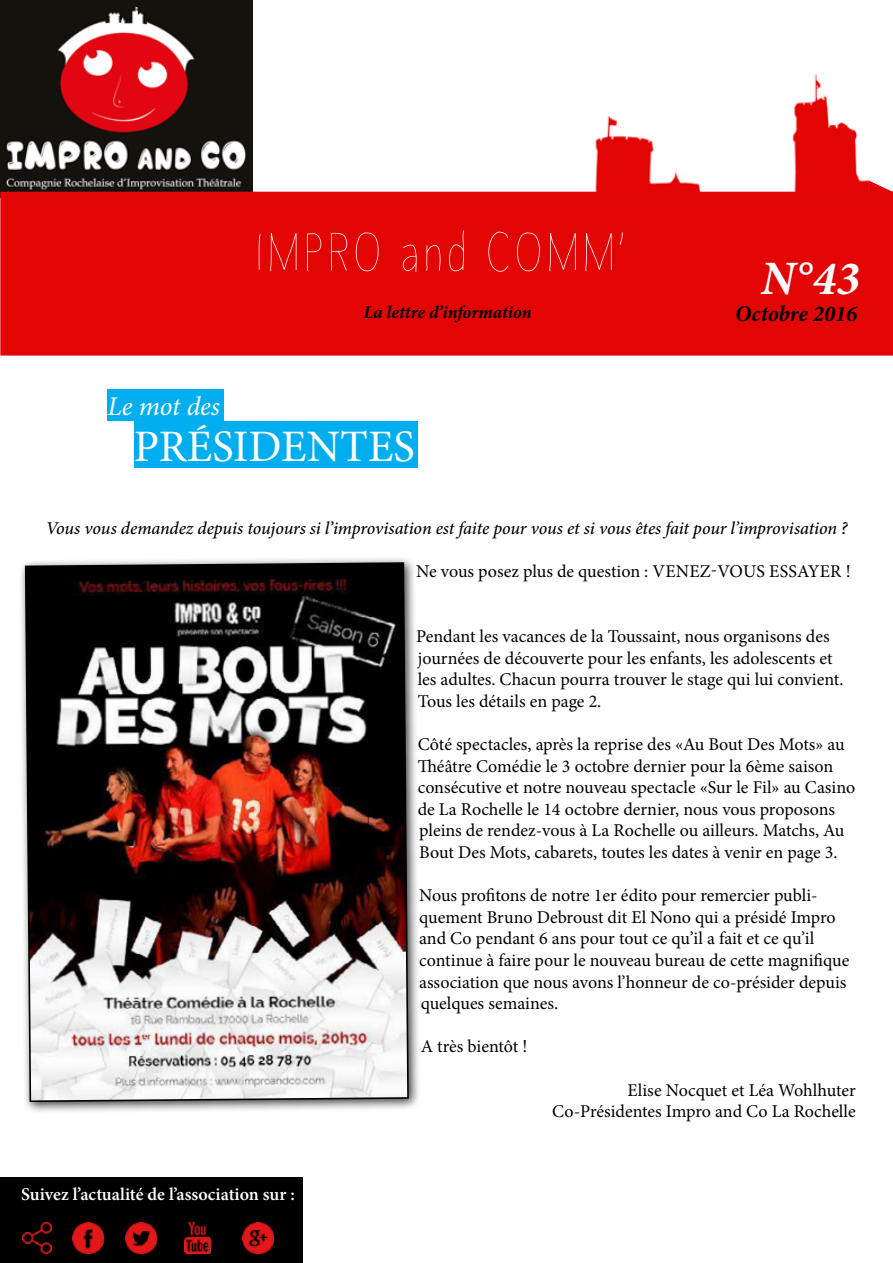
<style>
.page{position:relative;width:893px;height:1263px;background:#fff}
.page>*{position:absolute;margin:0;border:0;box-sizing:border-box;transform-origin:0 0}
.t1{font:54px "Avenir Condensed Hand";color:#fff}
.t2{font:italic 700 48px "Minion Pro";color:#fff}
.t3{font:45px "Minion Pro";color:#fff}
.t4{font:italic 27px "Minion Pro";letter-spacing:-.005em;color:#fff}
.t5{font:italic 700 22.5px "Minion Pro";color:#000}
.t6{font:18px/21.6px "Minion Pro";color:#000}
.t7{font:italic 500 18px "Minion Pro";letter-spacing:-.01em;color:#000}
.t8{font:600 18px "Minion Pro";color:#fff}
.t9{font:italic 700 18px "Minion Pro";color:#000}
</style>
<div class="page">
<div style="left:0;top:1178px;width:303px;height:85px;background:#000"></div>
<img style="left:591px;top:74px;width:277px;height:118px">
<svg style="left:868px;top:180px;width:25px;height:12px"></svg>
<div style="left:107px;top:389px;width:116px;height:32px;background:#00aeef"></div>
<div style="left:134px;top:421px;width:284px;height:47px;background:#00aeef"></div>
<img style="left:72px;top:1222px;width:31px;height:31px">
<img style="left:243px;top:1222px;width:31px;height:31px">
<img style="left:23px;top:1222px;width:29px;height:31px">
<img style="left:125px;top:1222px;width:31px;height:31px">
<img style="left:184px;top:1222px;width:26px;height:32px">
<div style="left:18px;top:556px;width:403px;height:558px;background:#000;opacity:.75"></div>
<img style="left:24px;top:561px;width:386px;height:542px">
<img style="left:0;top:0;width:253px;height:192px">
<div style="left:0;top:192px;width:893px;height:164px;background:#e30504"></div>
<h1 class="t1" style="left:254px;top:206px;width:376px">IMPRO and COMM’</h1>
<p class="t9" style="left:363px;top:299px;width:170px">La lettre d’information</p>
<h3 class="t4" style="left:107px;top:388px;width:114px">Le mot des</h3>
<h3 class="t3" style="left:134px;top:416px;width:283px">PRÉSIDENTES</h3>
<h2 class="t2" style="left:761px;top:244px;width:100px">N°43</h2>
<p class="t5" style="left:735px;top:298px;width:124px">Octobre 2016</p>
<p class="t7" style="left:46px;top:516px;width:803px">Vous vous demandez depuis toujours si l’improvisation est faite pour vous et si vous êtes fait pour l’improvisation ?</p>
<p class="t6" style="left:416px;top:561px;width:262px">Ne vous posez plus de question : Vene</p>
<p class="t6" style="left:700px;top:561px;width:152px">z-vous essayer !</p>
<p class="t8" style="left:21px;top:1181px;width:275px">Suivez l’actualité de l’association sur :</p>
<p class="t6" style="left:416px;top:625px;width:429px">Pendant les vacances de la Toussaint, nous organisons des journées de découverte pour les enfants, les adolescents et les adultes. Chacun pourra trouver le stage qui lui convient.<br>Tous les détails en page 2.</p>
<p class="t6" style="left:418px;top:733px;width:439px">Côté spectacles, après la reprise des «Au Bout Des Mots» au Théâtre Comédie le 3 octobre dernier pour la 6ème saison consécutive et notre nouveau spectacle «Sur le Fil» au Casino de La Rochelle le 14 octobre dernier, nous vous proposons pleins de rendez-vous à La Rochelle ou ailleurs. Matchs, Au Bout Des Mots, cabarets, toutes les dates à venir en page 3.</p>
<p class="t6" style="left:419px;top:885px;width:432px">Nous profitons de notre 1er édito pour remercier publi&shy;quement Bruno Debroust dit El Nono qui a présidé Impro and Co pendant 6 ans pour tout ce qu’il a fait et ce qu’il continue à faire pour le nouveau bureau de cette magnifique association que nous avons l’honneur de co-présider depuis quelques semaines.</p>
<p class="t6" style="left:421px;top:1036px;width:108px">A très bientôt !</p>
<p class="t6" style="left:552px;top:1079px;width:305px;text-align:right">Elise Nocquet et Léa Wohlhuter<br>Co-Présidentes Impro and Co La Rochelle</p>
</div>
